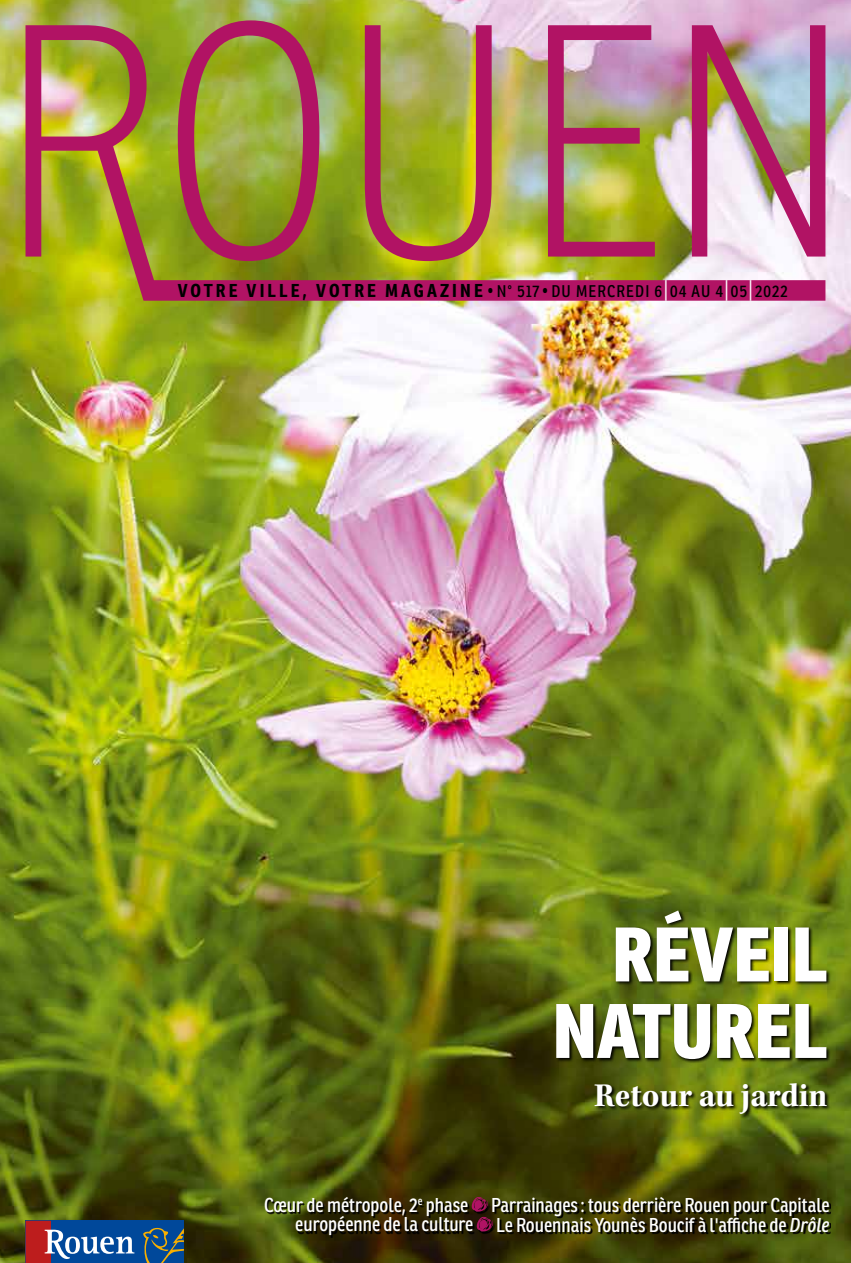
<style>
.page{position:relative;width:851px;height:1263px;background:#fff}
.page>*{position:absolute;margin:0;border:0;box-sizing:border-box;transform-origin:0 0}
.t1{font:800 75px/76.5px "Ronnia Cond";color:#fff;text-align:right}
.t2{font:34.5px "Kepler Std Bold Scn";color:#fff}
.t3{font:19.5px/19.8px "Ronnia Cond";color:#fff;text-align:right}
.t4{font:16.5px "Ronnia Cond";letter-spacing:.07em;color:#000}
.s1{font-weight:700;font-size:18.15px}
.s2{font-size:18.15px}
.s3{font-weight:300;font-size:23.25px;color:#fff}
.s4{font-style:italic}
</style>
<div class="page">
<img style="left:0;top:0;width:850px;height:1263px">
<div style="left:26px;top:1221px;width:26px;height:42px;background:#bd1d1d"></div>
<div style="left:52px;top:1221px;width:132px;height:42px;background:#00489a"></div>
<svg style="left:45px;top:1230px;width:89px;height:29px"></svg>
<svg style="left:143px;top:1227px;width:41px;height:36px"></svg>
<svg style="left:555px;top:909px;width:276px;height:210px;background:#48550b"></svg>
<svg style="left:266px;top:1198px;width:564px;height:39px;background:#2c2a03"></svg>
<svg style="left:468px;top:1197px;width:27px;height:36px"></svg>
<img style="left:26px;top:20px;width:799px;height:281px">
<p class="t4" style="left:178px;top:281px;width:611px"><span class="s1">VOTRE VILLE, VOTRE MAGAZINE</span><span class="s2">•</span> N° 517<span class="s2">•</span> DU MERCREDI 6<span class="s3">|</span>04 AU 4<span class="s3">|</span>05<span class="s3">|</span>2022</p>
<h1 class="t1" style="left:552px;top:915px;width:276px">RÉVEIL<br>NATUREL</h1>
<h2 class="t2" style="left:594px;top:1075px;width:235px">Retour au jardin</h2>
<p class="t3" style="left:264px;top:1195px;width:567px">Cœur de métropole, 2<sup>e</sup> phase Parrainages: tous derrière Rouen pour Capitale européenne de la culture Le Rouennais Younès Boucif à l'affiche de <span class="s4">Drôle</span></p>
</div>
